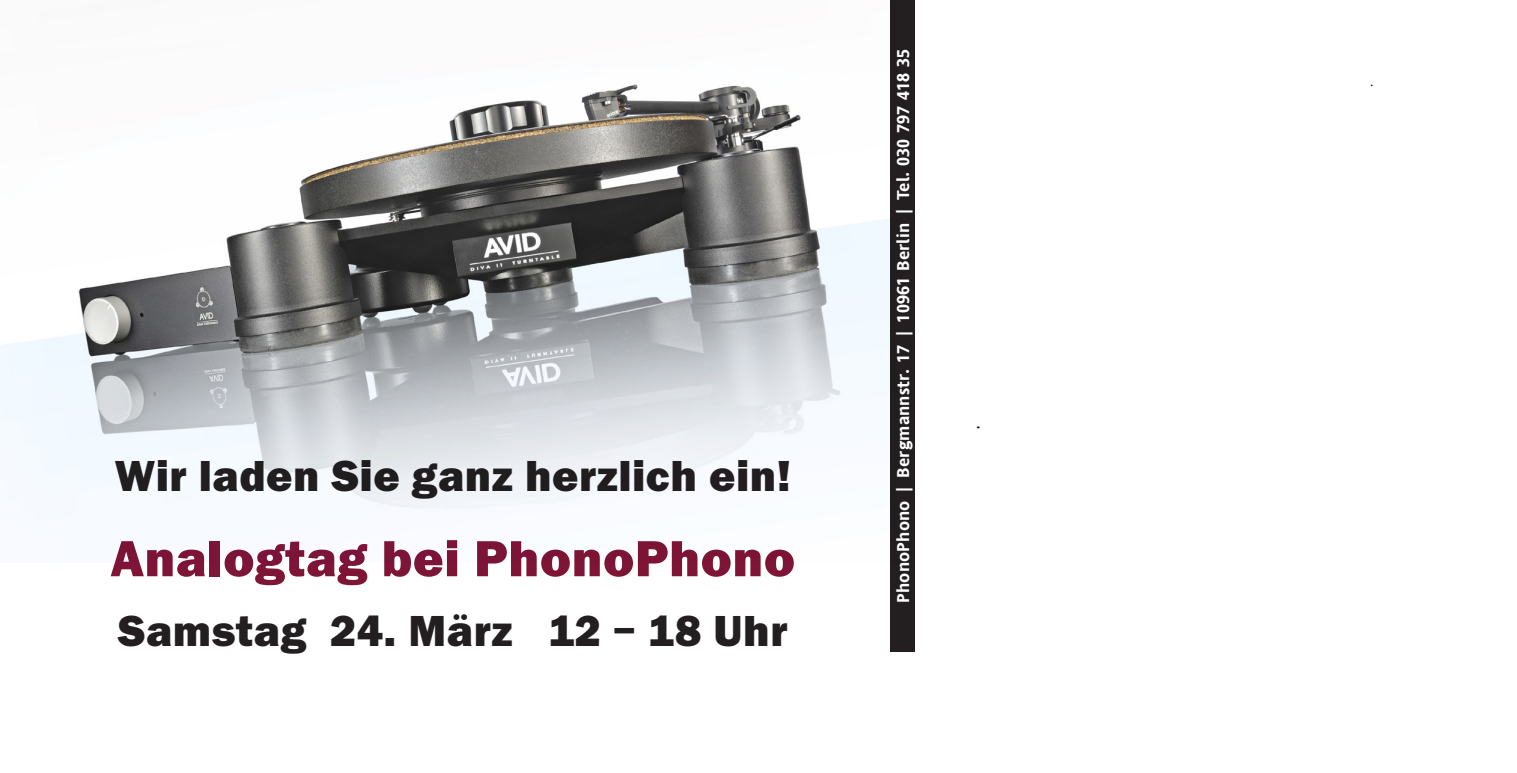
<style>
.page{position:relative;width:1517px;height:773px;background:#fff}
.page>*{position:absolute;margin:0;border:0;box-sizing:border-box;transform-origin:0 0}
.t1{font:800 52.5px "Franklin Got Md ITC";letter-spacing:.01em;color:#7e1536}
.t2{font:800 45px "Franklin Got Md ITC";letter-spacing:.01em;color:#231f20}
.t3{font:26px "Times New Roman";color:#231f20}
.t4{font:700 17.25px "Andale Sans";letter-spacing:.01em;color:#fff}
.t5{font:15.25px "Andale Sans";color:#231f20}
</style>
<div class="page">
<div style="left:890px;top:0;width:25px;height:651px;background:#231f20"></div>
<img style="left:0;top:84px;width:890px;height:425px">
<h2 class="t2" style="left:115px;top:451px;width:678px">Wir laden Sie ganz herzlich ein!</h2>
<h1 class="t1" style="left:111px;top:529px;width:686px">Analogtag bei PhonoPhono</h1>
<h2 class="t2" style="left:118px;top:606px;width:671px">Samstag 24. März 12 – 18 Uhr</h2>
<p class="t4" style="left:891px;top:603px;width:556px;rotate:-90deg">PhonoPhono | Bergmannstr. 17 | 10961 Berlin | Tel. 030 797 418 35</p>
<p class="t3" style="left:975px;top:402px;width:8px">.</p>
<p class="t5" style="left:1370px;top:70px;width:5px">.</p>
</div>
